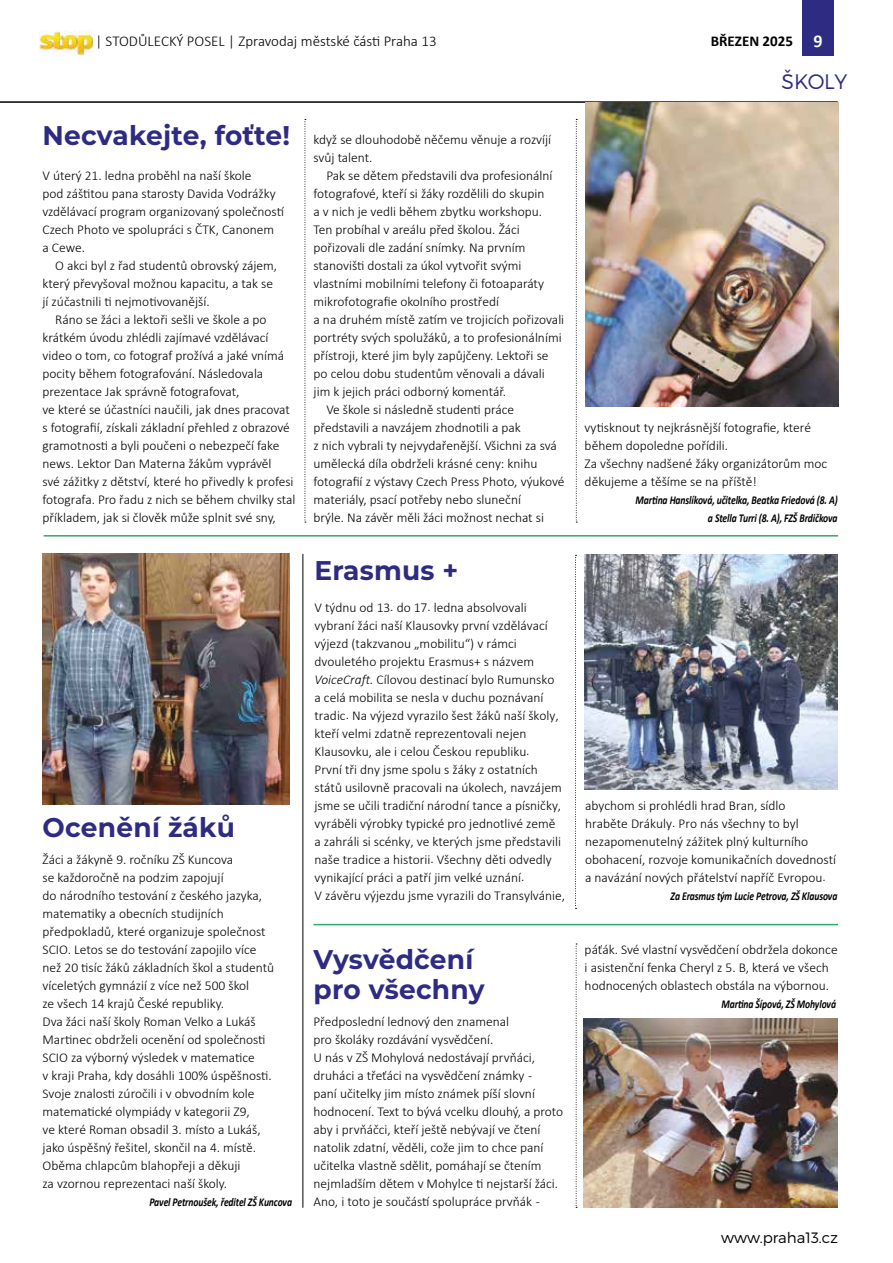
<style>
.page{position:relative;width:893px;height:1263px;background:#fff}
.page>*{position:absolute;margin:0;border:0;box-sizing:border-box;transform-origin:0 0}
.t1{font:700 27px/30px "Montserrat";letter-spacing:.01em;color:#2e2b83}
.t2{font:300 21px "Montserrat";letter-spacing:-.01em;color:#2e2b83}
.t3{font:300 15px "Calibri";color:#000}
.t4{font:300 15px "Montserrat";color:#000}
.t5{font:700 15px "Calibri";color:#000}
.t6{font:300 13.5px/18px "Calibri";color:#000}
.t7{font:italic 700 12px/18px "Calibri";letter-spacing:-.01em;color:#000;text-align:right;scale:.8 1}
.s1{font-size:18px;color:#fff}
.s2{font-style:italic}
</style>
<div class="page">
<div style="left:802px;top:0;width:31px;height:56px;background:#2e2b83"></div>
<img style="left:39px;top:30px;width:56px;height:25px">
<hr style="left:44px;top:535px;width:794px;height:1px;background:#2fac66">
<hr style="left:314px;top:924px;width:524px;height:1px;background:#2fac66">
<svg style="left:575px;top:555px;width:1px;height:354px"></svg>
<svg style="left:576px;top:944px;width:1px;height:264px"></svg>
<hr style="left:302px;top:554px;width:1px;height:654px;background:#000">
<img style="left:583px;top:1018px;width:255px;height:190px">
<img style="left:43px;top:554px;width:246px;height:250px">
<img style="left:584px;top:554px;width:254px;height:236px">
<hr style="left:0;top:101px;width:838px;height:2px;background:#000">
<img style="left:585px;top:103px;width:253px;height:303px">
<svg style="left:576px;top:119px;width:1px;height:404px"></svg>
<svg style="left:305px;top:119px;width:1px;height:404px"></svg>
<p class="t3" style="left:95px;top:32px;width:343px">| STODŮLECKÝ POSEL | Zpravodaj městské části Praha 13</p>
<p class="t5" style="left:711px;top:31px;width:113px">BŘEZEN 2025 <span class="s1">9</span></p>
<h1 class="t1" style="left:43px;top:120px;width:249px">Necvakejte, foťte!</h1>
<p class="t6" style="left:43px;top:166px;width:243px">V úterý 21. ledna proběhl na naší škole<br>pod záštitou pana starosty Davida Vodrážky vzdělávací program organizovaný společností Czech Photo ve spolupráci s ČTK, Canonem<br>a Cewe.</p>
<p class="t6" style="left:43px;top:256px;width:236px;text-indent:13px">O akci byl z řad studentů obrovský zájem, který převyšoval možnou kapacitu, a tak se jí zúčastnili ti nejmotivovanější.</p>
<p class="t6" style="left:43px;top:310px;width:254px;text-indent:13px">Ráno se žáci a lektoři sešli ve škole a po krátkém úvodu zhlédli zajímavé vzdělávací video o tom, co fotograf prožívá a jaké vnímá pocity během fotografování. Následovala prezentace Jak správně fotografovat,<br>ve které se účastníci naučili, jak dnes pracovat s fotografií, získali základní přehled z obrazové gramotnosti a byli poučeni o nebezpečí fake news. Lektor Dan Materna žákům vyprávěl<br>své zážitky z dětství, které ho přivedly k profesi fotografa. Pro řadu z nich se během chvilky stal příkladem, jak si člověk může splnit své sny,</p>
<h1 class="t1" style="left:43px;top:812px;width:194px">Ocenění žáků</h1>
<p class="t6" style="left:43px;top:850px;width:233px">Žáci a žákyně 9. ročníku ZŠ Kuncova<br>se každoročně na podzim zapojují<br>do národního testování z českého jazyka, matematiky a obecních studijních předpokladů, které organizuje společnost SCIO. Letos se do testování zapojilo více než 20 tisíc žáků základních škol a studentů víceletých gymnázií z více než 500 škol<br>ze všech 14 krajů České republiky.<br>Dva žáci naší školy Roman Velko a Lukáš Martinec obdrželi ocenění od společnosti SCIO za výborný výsledek v matematice<br>v kraji Praha, kdy dosáhli 100% úspěšnosti.<br>Svoje znalosti zúročili i v obvodním kole matematické olympiády v kategorii Z9,<br>ve které Roman obsadil 3. místo a Lukáš, jako úspěšný řešitel, skončil na 4. místě.<br>Oběma chlapcům blahopřeji a děkuji<br>za vzornou reprezentaci naší školy.</p>
<p class="t7" style="left:149px;top:1193px;width:180px">Pavel Petrnoušek, ředitel ZŠ Kuncova</p>
<p class="t6" style="left:314px;top:130px;width:239px">když se dlouhodobě něčemu věnuje a rozvíjí svůj talent.</p>
<p class="t6" style="left:326px;top:166px;width:228px">Pak se dětem představili dva profesionální</p>
<p class="t6" style="left:314px;top:184px;width:232px">fotografové, kteří si žáky rozdělili do skupin</p>
<p class="t6" style="left:314px;top:202px;width:230px">a v nich je vedli během zbytku workshopu.</p>
<p class="t6" style="left:314px;top:220px;width:208px">Ten probíhal v areálu před školou. Žáci</p>
<p class="t6" style="left:314px;top:238px;width:213px">pořizovali dle zadání snímky. Na prvním</p>
<p class="t6" style="left:314px;top:256px;width:209px">stanovišti dostali za úkol vytvořit svými</p>
<p class="t6" style="left:314px;top:274px;width:232px">vlastními mobilními telefony či fotoaparáty</p>
<p class="t6" style="left:314px;top:292px;width:187px">mikrofotografie okolního prostředí</p>
<p class="t6" style="left:314px;top:310px;width:252px">a na druhém místě zatím ve trojicích pořizovali</p>
<p class="t6" style="left:314px;top:328px;width:250px">portréty svých spolužáků, a to profesionálními</p>
<p class="t6" style="left:314px;top:346px;width:236px">přístroji, které jim byly zapůjčeny. Lektoři se</p>
<p class="t6" style="left:314px;top:364px;width:233px">po celou dobu studentům věnovali a dávali</p>
<p class="t6" style="left:314px;top:382px;width:194px">jim k jejich práci odborný komentář.</p>
<p class="t6" style="left:326px;top:400px;width:189px">Ve škole si následně studenti práce</p>
<p class="t6" style="left:314px;top:418px;width:209px">představili a navzájem zhodnotili a pak</p>
<p class="t6" style="left:314px;top:436px;width:245px">z nich vybrali ty nejvydařenější. Všichni za svá</p>
<p class="t6" style="left:314px;top:454px;width:225px">umělecká díla obdrželi krásné ceny: knihu</p>
<p class="t6" style="left:314px;top:472px;width:252px">fotografií z výstavy Czech Press Photo, výukové</p>
<p class="t6" style="left:314px;top:490px;width:209px">materiály, psací potřeby nebo sluneční</p>
<p class="t6" style="left:314px;top:508px;width:232px">brýle. Na závěr měli žáci možnost nechat si</p>
<h1 class="t1" style="left:314px;top:555px;width:145px">Erasmus +</h1>
<p class="t6" style="left:314px;top:598px;width:252px">V týdnu od 13. do 17. ledna absolvovali vybraní žáci naší Klausovky první vzdělávací výjezd (takzvanou „mobilitu“) v rámci dvouletého projektu Erasmus+ s názvem <span class="s2">VoiceCraft.</span> Cílovou destinací bylo Rumunsko<br>a celá mobilita se nesla v duchu poznávaní tradic. Na výjezd vyrazilo šest žáků naší školy, kteří velmi zdatně reprezentovali nejen Klausovku, ale i celou Českou republiku.<br>První tři dny jsme spolu s žáky z ostatních států usilovně pracovali na úkolech, navzájem jsme se učili tradiční národní tance a písničky, vyráběli výrobky typické pro jednotlivé země a zahráli si scénky, ve kterých jsme představili naše tradice a historii. Všechny děti odvedly vynikající práci a patří jim velké uznání.<br>V závěru výjezdu jsme vyrazili do Transylvánie,</p>
<h1 class="t1" style="left:314px;top:944px;width:172px">Vysvědčení pro všechny</h1>
<p class="t6" style="left:314px;top:1012px;width:251px">Předposlední lednový den znamenal<br>pro školáky rozdávání vysvědčení.<br>U nás v ZŠ Mohylová nedostávají prvňáci, druháci a třeťáci na vysvědčení známky -<br>paní učitelky jim místo známek píší slovní hodnocení. Text to bývá vcelku dlouhý, a proto aby i prvňáčci, kteří ještě nebývají ve čtení natolik zdatní, věděli, cože jim to chce paní učitelka vlastně sdělit, pomáhají se čtením nejmladším dětem v Mohylce ti nejstarší žáci.<br>Ano, i toto je součástí spolupráce prvňák -</p>
<h2 class="t2" style="left:782px;top:69px;width:67px">ŠKOLY</h2>
<p class="t6" style="left:585px;top:418px;width:244px">vytisknout ty nejkrásnější fotografie, které během dopoledne pořídili.<br>Za všechny nadšené žáky organizátorům moc děkujeme a těšíme se na příště!</p>
<p class="t7" style="left:636px;top:491px;width:254px">Martina Hanslíková, učitelka, Beatka Friedová (8. A) a Stella Turri (8. A), FZŠ Brdičkova</p>
<p class="t6" style="left:585px;top:796px;width:252px">abychom si prohlédli hrad Bran, sídlo<br>hraběte Drákuly. Pro nás všechny to byl nezapomenutelný zážitek plný kulturního obohacení, rozvoje komunikačních dovedností a navázání nových přátelství napříč Evropou.</p>
<p class="t7" style="left:671px;top:887px;width:210px">Za Erasmus tým Lucie Petrova, ZŠ Klausova</p>
<p class="t6" style="left:585px;top:940px;width:255px">páťák. Své vlastní vysvědčení obdržela dokonce i asistenční fenka Cheryl z 5. B, která ve všech hodnocených oblastech obstála na výbornou.</p>
<p class="t7" style="left:721px;top:995px;width:145px">Martina Šípová, ZŠ Mohylová</p>
<p class="t4" style="left:721px;top:1228px;width:118px">www.praha13.cz</p>
</div>
